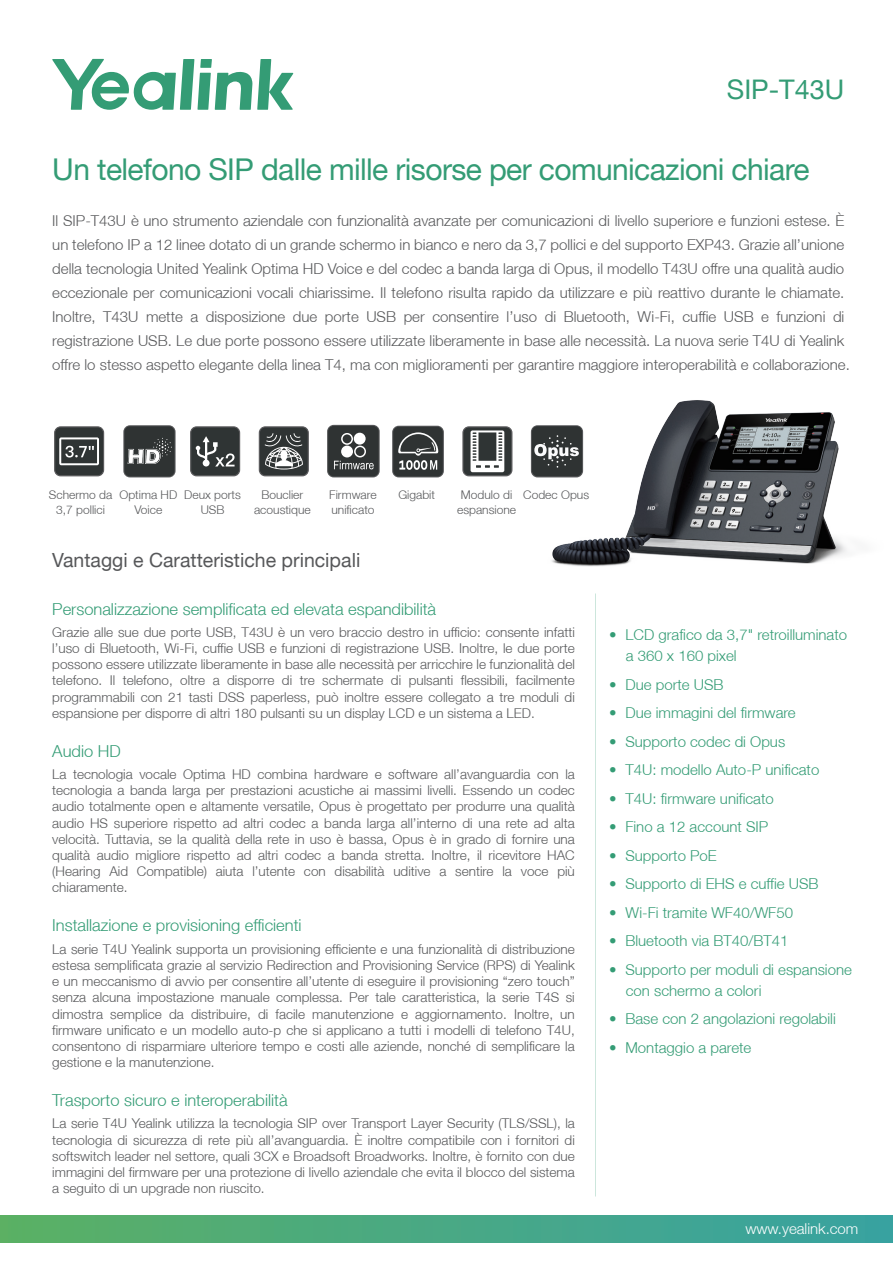
<style>
.page{position:relative;width:893px;height:1263px;background:#fff}
.page>*{position:absolute;margin:0;border:0;box-sizing:border-box;transform-origin:0 0}
.t1{font:30px "Helvetica Neue LT";letter-spacing:-.02em;color:#349c75}
.t2{font:27px "Helvetica Neue LT";color:#349c75}
.t3{font:19.5px "Helvetica Neue LT";color:#57585a}
.t4{font:300 16.5px "Helvetica Neue LT";color:#349c75}
.t5{font:300 15px/24px "Helvetica Neue LT";color:#57585a}
.t6{font:300 15px/21px "Helvetica Neue LT";color:#349c75}
.t7{font:300 15px "Helvetica Neue LT";color:#fff}
.t8{font:300 13.5px/16.2px "Helvetica Neue LT";color:#57585a;text-align:justify}
.t9{font:300 12px/15px "Helvetica Neue LT";color:#57585a;text-align:center}
</style>
<div class="page">
<svg style="left:52px;top:59px;width:241px;height:51px"></svg>
<div style="left:123px;top:425px;width:53px;height:52px;border:2px solid #57585a;border-radius:6px"></div>
<div style="left:124px;top:426px;width:50px;height:50px;background:#2f3333;border-radius:6px"></div>
<svg style="left:128px;top:438px;width:44px;height:26px"></svg>
<div style="left:327px;top:425px;width:53px;height:52px;border:2px solid #57585a;border-radius:6px"></div>
<div style="left:328px;top:426px;width:51px;height:50px;background:#2f3333;border-radius:6px"></div>
<svg style="left:334px;top:461px;width:40px;height:8px"></svg>
<div style="left:354px;top:433px;width:12px;height:12px;background:#fff;border-radius:50%"></div>
<div style="left:341px;top:433px;width:12px;height:12px;border:2px solid #fff;border-radius:50%"></div>
<div style="left:354px;top:446px;width:12px;height:11px;border:2px solid #fff;border-radius:50%"></div>
<div style="left:341px;top:446px;width:12px;height:11px;background:#fff;border-radius:50%"></div>
<img style="left:530px;top:400px;width:317px;height:207px">
<div style="left:392px;top:426px;width:52px;height:51px;border:2px solid #57585a;border-radius:6px"></div>
<div style="left:393px;top:427px;width:50px;height:49px;background:#2f3333;border-radius:6px"></div>
<svg style="left:398px;top:432px;width:40px;height:38px"></svg>
<svg style="left:54px;top:426px;width:50px;height:50px;background:#535657"></svg>
<svg style="left:190px;top:426px;width:50px;height:50px;background:#4e5252"></svg>
<svg style="left:259px;top:426px;width:50px;height:50px;background:#5d6060"></svg>
<svg style="left:462px;top:426px;width:50px;height:50px"></svg>
<div style="left:0;top:1216px;width:893px;height:27px;background:linear-gradient(to right,#5ab065,#38a2a2)"></div>
<h2 class="t2" style="left:727px;top:73px;width:119px">SIP-T43U</h2>
<h1 class="t1" style="left:52px;top:151px;width:759px">Un telefono SIP dalle mille risorse per comunicazioni chiare</h1>
<p class="t5" style="left:52px;top:209px;width:799px">Il SIP-T43U è uno strumento aziendale con funzionalità avanzate per comunicazioni di livello superiore e funzioni estese. È un telefono IP a 12 linee dotato di un grande schermo in bianco e nero da 3,7 pollici e del supporto EXP43. Grazie all’unione della tecnologia United Yealink Optima HD Voice e del codec a banda larga di Opus, il modello T43U offre una qualità audio eccezionale per comunicazioni vocali chiarissime. Il telefono risulta rapido da utilizzare e più reattivo durante le chiamate.<br>Inoltre, T43U mette a disposizione due porte USB per consentire l’uso di Bluetooth, Wi-Fi, cuffie USB e funzioni di registrazione USB. Le due porte possono essere utilizzate liberamente in base alle necessità. La nuova serie T4U di Yealink offre lo stesso aspetto elegante della linea T4, ma con miglioramenti per garantire maggiore interoperabilità e collaborazione.</p>
<p class="t9" style="left:49px;top:487px;width:65px">Schermo da<br>3,7 pollici</p>
<p class="t9" style="left:457px;top:487px;width:60px">Modulo di espansione</p>
<p class="t9" style="left:120px;top:487px;width:59px">Optima HD<br>Voice</p>
<p class="t9" style="left:262px;top:487px;width:43px">Bouclier</p>
<p class="t9" style="left:523px;top:487px;width:67px">Codec Opus</p>
<p class="t9" style="left:398px;top:487px;width:38px">Gigabit</p>
<p class="t9" style="left:184px;top:487px;width:58px">Deux ports<br>USB</p>
<p class="t9" style="left:329px;top:487px;width:49px;text-align:left">Firmware unificato</p>
<p class="t9" style="left:254px;top:502px;width:58px">acoustique</p>
<h3 class="t3" style="left:52px;top:548px;width:310px">Vantaggi e Caratteristiche principali</h3>
<p class="t4" style="left:52px;top:599px;width:385px">Personalizzazione semplificata ed elevata espandibilità</p>
<p class="t8" style="left:52px;top:624px;width:524px">Grazie alle sue due porte USB, T43U è un vero braccio destro in ufficio: consente infatti l’uso di Bluetooth, Wi-Fi, cuffie USB e funzioni di registrazione USB. Inoltre, le due porte possono essere utilizzate liberamente in base alle necessità per arricchire le funzionalità del telefono. Il telefono, oltre a disporre di tre schermate di pulsanti flessibili, facilmente programmabili con 21 tasti DSS paperless, può inoltre essere collegato a tre moduli di espansione per disporre di altri 180 pulsanti su un display LCD e un sistema a LED.</p>
<p class="t4" style="left:52px;top:741px;width:70px">Audio HD</p>
<p class="t8" style="left:52px;top:766px;width:524px">La tecnologia vocale Optima HD combina hardware e software all’avanguardia con la tecnologia a banda larga per prestazioni acustiche ai massimi livelli. Essendo un codec audio totalmente open e altamente versatile, Opus è progettato per produrre una qualità audio HS superiore rispetto ad altri codec a banda larga all’interno di una rete ad alta velocità. Tuttavia, se la qualità della rete in uso è bassa, Opus è in grado di fornire una qualità audio migliore rispetto ad altri codec a banda stretta. Inoltre, il ricevitore HAC (Hearing Aid Compatible) aiuta l’utente con disabilità uditive a sentire la voce più chiaramente.</p>
<p class="t4" style="left:52px;top:915px;width:251px">Installazione e provisioning efficienti</p>
<p class="t8" style="left:52px;top:940px;width:524px">La serie T4U Yealink supporta un provisioning efficiente e una funzionalità di distribuzione estesa semplificata grazie al servizio Redirection and Provisioning Service (RPS) di Yealink e un meccanismo di avvio per consentire all’utente di eseguire il provisioning “zero touch” senza alcuna impostazione manuale complessa. Per tale caratteristica, la serie T4S si dimostra semplice da distribuire, di facile manutenzione e aggiornamento. Inoltre, un firmware unificato e un modello auto-p che si applicano a tutti i modelli di telefono T4U, consentono di risparmiare ulteriore tempo e costi alle aziende, nonché di semplificare la gestione e la manutenzione.</p>
<p class="t4" style="left:52px;top:1090px;width:237px">Trasporto sicuro e interoperabilità</p>
<p class="t8" style="left:52px;top:1115px;width:524px">La serie T4U Yealink utilizza la tecnologia SIP over Transport Layer Security (TLS/SSL), la tecnologia di sicurezza di rete più all’avanguardia. È inoltre compatibile con i fornitori di softswitch leader nel settore, quali 3CX e Broadsoft Broadworks. Inoltre, è fornito con due immagini del firmware per una protezione di livello aziendale che evita il blocco del sistema a seguito di un upgrade non riuscito.</p>
<p class="t6" style="left:626px;top:624px;width:223px;text-indent:-16px">• LCD grafico da 3,7" retroilluminato a 360 x 160 pixel</p>
<p class="t6" style="left:609px;top:674px;width:116px">• Due porte USB</p>
<p class="t6" style="left:609px;top:702px;width:188px">• Due immagini del firmware</p>
<p class="t6" style="left:609px;top:731px;width:177px">• Supporto codec di Opus</p>
<p class="t6" style="left:609px;top:759px;width:212px">• T4U: modello Auto-P unificato</p>
<p class="t6" style="left:609px;top:788px;width:166px">• T4U: firmware unificato</p>
<p class="t6" style="left:609px;top:816px;width:160px">• Fino a 12 account SIP</p>
<p class="t6" style="left:609px;top:845px;width:109px">• Supporto PoE</p>
<p class="t6" style="left:609px;top:873px;width:211px">• Supporto di EHS e cuffie USB</p>
<p class="t6" style="left:609px;top:902px;width:185px">• Wi-Fi tramite WF40/WF50</p>
<p class="t6" style="left:609px;top:930px;width:181px">• Bluetooth via BT40/BT41</p>
<p class="t6" style="left:626px;top:959px;width:228px;text-indent:-16px">• Supporto per moduli di espansione con schermo a colori</p>
<p class="t6" style="left:609px;top:1008px;width:228px">• Base con 2 angolazioni regolabili</p>
<p class="t6" style="left:609px;top:1037px;width:144px">• Montaggio a parete</p>
<p class="t7" style="left:745px;top:1219px;width:115px">www.yealink.com</p>
</div>
